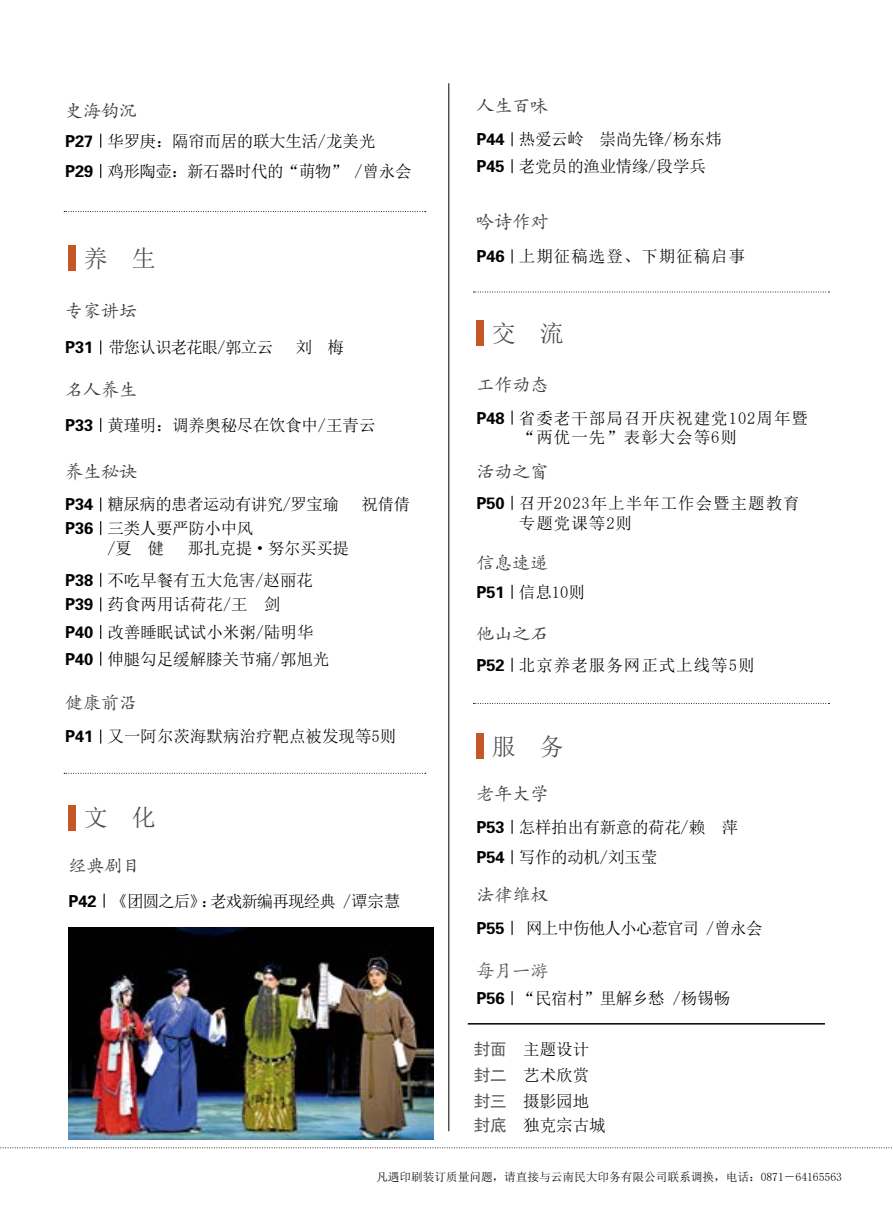
<style>
.page{position:relative;width:893px;height:1212px;background:#fff}
.page>*{position:absolute;margin:0;border:0;box-sizing:border-box;transform-origin:0 0}
.t1{font:24px "Sim Sun";color:#4c4948}
.t2{font:18px "FZKTK GBK1 0";color:#3e3a39}
.t3{font:18px "FZKTK GBK1 0";color:#595757}
.t4{font:16.5px/24.3px "Sim Sun";letter-spacing:-.005em;color:#000}
.t5{font:16.5px/19.8px "Sim Sun";letter-spacing:.06em;color:#000}
.t6{font:16.5px/26.8px "FZDHTK GBK1 0";color:#000}
.t7{font:16.5px "Sim Sun";letter-spacing:-.035em;color:#000}
.t8{font:16.5px "Sim Sun";letter-spacing:-.055em;color:#000}
.t9{font:16.5px "Sim Sun";letter-spacing:-.05em;color:#000}
.t10{font:11.7px "Sim Sun";letter-spacing:-.005em;color:#000}
.s1{font-family:"FZDHTK GBK1 0"}
.s2{font-family:"Sim Hei";color:#595757}
</style>
<div class="page">
<svg style="left:0;top:1147px;width:892px;height:1px"></svg>
<hr style="left:449px;top:83px;width:1px;height:1048px;background:#000">
<svg style="left:473px;top:703px;width:356px;height:1px"></svg>
<svg style="left:473px;top:292px;width:356px;height:1px"></svg>
<svg style="left:511px;top:411px;width:2px;height:14px"></svg>
<svg style="left:511px;top:585px;width:2px;height:14px"></svg>
<svg style="left:511px;top:496px;width:2px;height:14px"></svg>
<svg style="left:511px;top:658px;width:2px;height:14px"></svg>
<svg style="left:511px;top:850px;width:2px;height:14px"></svg>
<svg style="left:511px;top:921px;width:2px;height:14px"></svg>
<svg style="left:511px;top:820px;width:2px;height:14px"></svg>
<svg style="left:511px;top:991px;width:2px;height:14px"></svg>
<svg style="left:511px;top:249px;width:2px;height:14px"></svg>
<div style="left:476px;top:320px;width:8px;height:26px;background:#c45727"></div>
<div style="left:476px;top:733px;width:8px;height:26px;background:#c45727"></div>
<svg style="left:511px;top:132px;width:2px;height:14px"></svg>
<svg style="left:511px;top:159px;width:2px;height:14px"></svg>
<svg style="left:100px;top:134px;width:1px;height:14px"></svg>
<svg style="left:100px;top:164px;width:1px;height:14px"></svg>
<svg style="left:104px;top:894px;width:1px;height:14px"></svg>
<div style="left:68px;top:805px;width:8px;height:25px;background:#c45727"></div>
<svg style="left:64px;top:773px;width:362px;height:1px"></svg>
<svg style="left:64px;top:211px;width:362px;height:1px"></svg>
<svg style="left:100px;top:340px;width:1px;height:14px"></svg>
<svg style="left:100px;top:418px;width:1px;height:14px"></svg>
<svg style="left:100px;top:497px;width:1px;height:14px"></svg>
<svg style="left:100px;top:521px;width:1px;height:14px"></svg>
<svg style="left:100px;top:573px;width:1px;height:14px"></svg>
<svg style="left:100px;top:625px;width:1px;height:14px"></svg>
<svg style="left:100px;top:597px;width:1px;height:14px"></svg>
<svg style="left:100px;top:652px;width:1px;height:14px"></svg>
<svg style="left:100px;top:729px;width:1px;height:14px"></svg>
<div style="left:68px;top:246px;width:8px;height:25px;background:#c45727"></div>
<img style="left:68px;top:927px;width:366px;height:212px">
<hr style="left:468px;top:1023px;width:357px;height:1px;background:#000">
<p class="t2" style="left:65px;top:101px;width:74px">史海钩沉</p>
<p class="t6" style="left:65px;top:128px;width:30px">P27</p>
<p class="t7" style="left:65px;top:163px;width:348px"><span class="s1">P29</span> 鸡形陶壶：新石器时代的“萌物” /曾永会</p>
<p class="t4" style="left:108px;top:128px;width:269px">华罗庚：隔帘而居的联大生活/龙美光</p>
<h1 class="t1" style="left:84px;top:246px;width:73px">养 生</h1>
<p class="t2" style="left:65px;top:302px;width:74px">专家讲坛</p>
<p class="t6" style="left:65px;top:334px;width:30px">P31</p>
<p class="t8" style="left:108px;top:339px;width:166px">带您认识老花眼/郭立云</p>
<p class="t4" style="left:296px;top:335px;width:50px">刘 梅</p>
<p class="t2" style="left:65px;top:380px;width:74px">名人养生</p>
<p class="t6" style="left:65px;top:412px;width:30px">P33</p>
<p class="t4" style="left:108px;top:413px;width:269px">黄瑾明：调养奥秘尽在饮食中/王青云</p>
<p class="t2" style="left:65px;top:462px;width:74px">养生秘诀</p>
<p class="t6" style="left:65px;top:493px;width:30px;line-height:23.7px">P34<br>P36</p>
<p class="t6" style="left:65px;top:567px;width:30px">P38</p>
<p class="t6" style="left:65px;top:619px;width:30px">P40</p>
<p class="t6" style="left:65px;top:591px;width:30px">P39</p>
<p class="t6" style="left:65px;top:646px;width:30px">P40</p>
<p class="t7" style="left:108px;top:496px;width:233px">糖尿病的患者运动有讲究/罗宝瑜</p>
<p class="t4" style="left:361px;top:492px;width:50px">祝倩倩</p>
<p class="t4" style="left:108px;top:518px;width:147px;line-height:19.8px">三类人要严防小中风/夏 健</p>
<p class="t4" style="left:108px;top:532px;width:243px;line-height:32px;text-indent:80px">那扎克提·努尔买买提不吃早餐有五大危害/赵丽花</p>
<p class="t4" style="left:108px;top:620px;width:208px">改善睡眠试试小米粥/陆明华</p>
<p class="t4" style="left:108px;top:592px;width:175px">药食两用话荷花/王 剑</p>
<p class="t4" style="left:108px;top:646px;width:223px">伸腿勾足缓解膝关节痛/郭旭光</p>
<p class="t2" style="left:65px;top:693px;width:74px">健康前沿</p>
<p class="t4" style="left:65px;top:724px;width:333px"><span class="s1">P41</span> 又一阿尔茨海默病治疗靶点被发现等5则</p>
<h1 class="t1" style="left:84px;top:806px;width:73px">文 化</h1>
<p class="t2" style="left:68px;top:857px;width:73px">经典剧目</p>
<p class="t8" style="left:68px;top:893px;width:333px"><span class="s1">P42</span> 《团圆之后》：老戏新编再现经典 /谭宗慧</p>
<p class="t2" style="left:476px;top:97px;width:73px">人生百味</p>
<p class="t6" style="left:476px;top:126px;width:30px">P44<br>P45</p>
<p class="t4" style="left:519px;top:126px;width:204px;line-height:26.8px">热爱云岭 崇尚先锋/杨东炜老党员的渔业情缘/段学兵</p>
<p class="t2" style="left:476px;top:213px;width:73px">吟诗作对</p>
<p class="t5" style="left:476px;top:246px;width:270px"><span class="s1">P46</span> 上期征稿选登、下期征稿启事</p>
<h1 class="t1" style="left:492px;top:321px;width:73px">交 流</h1>
<p class="t2" style="left:476px;top:376px;width:73px">工作动态</p>
<p class="t6" style="left:476px;top:405px;width:30px">P48</p>
<p class="t5" style="left:519px;top:408px;width:291px">省委老干部局召开庆祝建党102周年暨“两优一先”表彰大会等6则</p>
<p class="t2" style="left:476px;top:462px;width:73px">活动之窗</p>
<p class="t6" style="left:476px;top:490px;width:30px">P50</p>
<p class="t5" style="left:519px;top:493px;width:282px">召开2023年上半年工作会暨主题教育专题党课等2则</p>
<p class="t2" style="left:476px;top:553px;width:73px">信息速递</p>
<p class="t4" style="left:476px;top:580px;width:110px"><span class="s1">P51</span> 信息10则</p>
<p class="t2" style="left:476px;top:624px;width:73px">他山之石</p>
<p class="t6" style="left:476px;top:652px;width:30px">P52</p>
<p class="t5" style="left:519px;top:655px;width:237px">北京养老服务网正式上线等5则</p>
<h1 class="t1" style="left:492px;top:734px;width:73px">服 务</h1>
<p class="t2" style="left:476px;top:784px;width:73px">老年大学</p>
<p class="t4" style="left:476px;top:815px;width:263px"><span class="s1">P53</span> 怎样拍出有新意的荷花/赖 萍</p>
<p class="t4" style="left:476px;top:845px;width:183px"><span class="s1">P54</span> 写作的动机/刘玉莹</p>
<p class="t2" style="left:476px;top:885px;width:73px">法律维权</p>
<p class="t6" style="left:476px;top:915px;width:30px">P55</p>
<p class="t9" style="left:526px;top:920px;width:238px">网上中伤他人小心惹官司 /曾永会</p>
<p class="t3" style="left:476px;top:961px;width:73px">每月一游</p>
<p class="t4" style="left:476px;top:986px;width:256px"><span class="s1">P56</span> “民宿村”里解乡愁 /杨锡畅</p>
<p class="t4" style="left:474px;top:1037px;width:117px"><span class="s2">封面</span> 主题设计</p>
<p class="t4" style="left:474px;top:1089px;width:133px"><span class="s2">封三</span> 摄影园地<span class="s2">封底</span> 独克宗古城</p>
<p class="t4" style="left:474px;top:1063px;width:117px"><span class="s2">封二</span> 艺术欣赏</p>
<p class="t10" style="left:376px;top:1170px;width:467px">凡遇印刷装订质量问题，请直接与云南民大印务有限公司联系调换，电话：0871－64165563</p>
</div>
